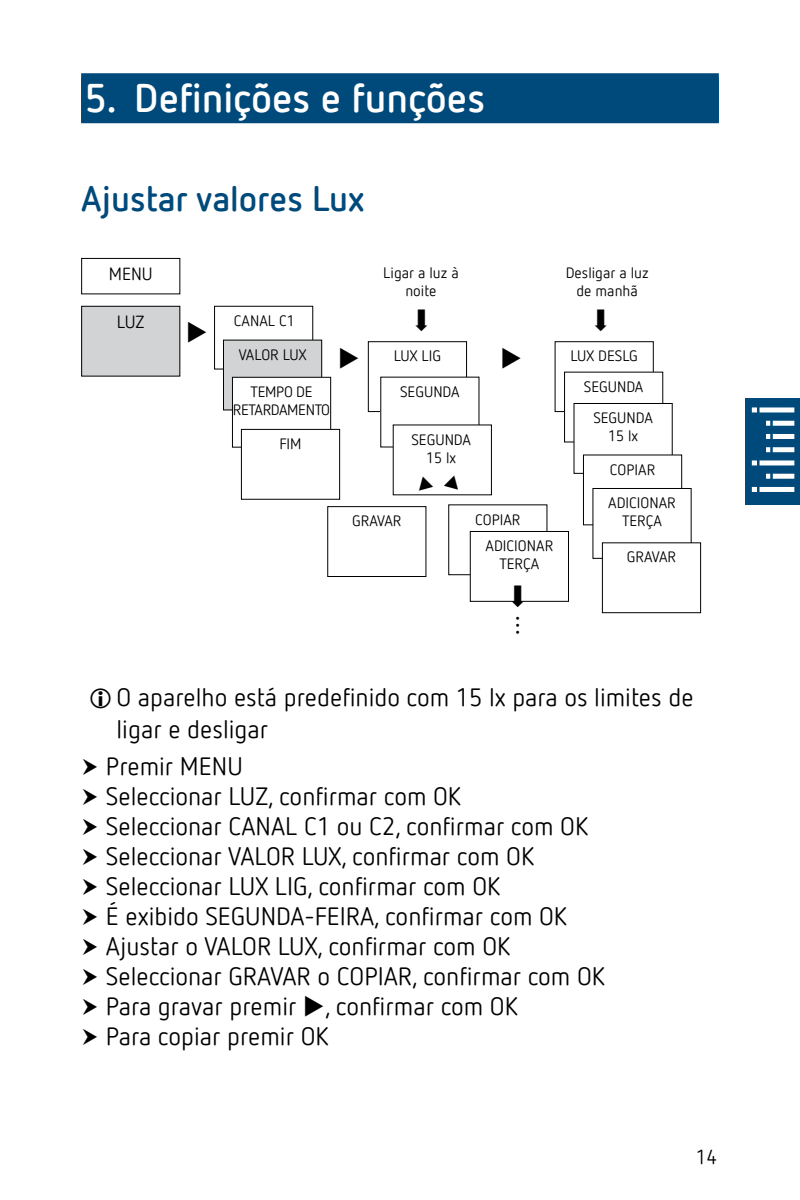
<style>
.page{position:relative;width:800px;height:1200px;background:#fff}
.page>*{position:absolute;margin:0;border:0;box-sizing:border-box;transform-origin:0 0}
.t1{font:700 40px "Netto Offc Pro";color:#fff}
.t2{font:700 35px "Netto Offc Pro";color:#004a7b}
.t3{font:30px "Theben Netto Offc Pro";color:#000}
.t4{font:25px/30px "Netto Offc Pro";color:#000}
.t5{font:20px "Netto Offc Pro";color:#000}
.t6{font:17.5px "Theben Netto Offc Pro";color:#000}
.t7{font:15px/18px "Theben Netto Offc Pro";color:#000;text-align:center}
.t8{font:15px/18px "Netto Offc Pro";letter-spacing:-.02em;color:#000;text-align:center}
</style>
<div class="page">
<div style="left:745px;top:398px;width:55px;height:106px;background:#004a7b"></div>
<div style="left:752px;top:407px;width:42px;height:5px;background:#fff"></div>
<div style="left:766px;top:421px;width:28px;height:5px;background:#fff"></div>
<div style="left:766px;top:434px;width:28px;height:5px;background:#fff"></div>
<div style="left:766px;top:447px;width:28px;height:5px;background:#fff"></div>
<div style="left:766px;top:474px;width:28px;height:5px;background:#fff"></div>
<div style="left:752px;top:460px;width:42px;height:5px;background:#fff"></div>
<div style="left:752px;top:487px;width:42px;height:5px;background:#fff"></div>
<hr style="left:757px;top:406px;width:3px;height:92px;background:#004a7b">
<hr style="left:770px;top:419px;width:3px;height:36px;background:#004a7b">
<hr style="left:770px;top:470px;width:3px;height:14px;background:#004a7b">
<div style="left:81px;top:73px;width:638px;height:50px;background:#004a7b"></div>
<div style="left:214px;top:306px;width:99px;height:64px;border:1px solid #000"></div>
<div style="left:224px;top:340px;width:98px;height:70px;background:#d1d3d4"></div>
<div style="left:223px;top:340px;width:99px;height:70px;border:1px solid #000"></div>
<div style="left:232px;top:377px;width:99px;height:70px;background:#fff"></div>
<div style="left:232px;top:377px;width:99px;height:71px;border:1px solid #000"></div>
<div style="left:241px;top:429px;width:99px;height:70px;background:#fff"></div>
<div style="left:241px;top:429px;width:99px;height:71px;border:1px solid #000"></div>
<div style="left:82px;top:306px;width:98px;height:70px;background:#d1d3d4"></div>
<div style="left:81px;top:306px;width:99px;height:71px;border:1px solid #000"></div>
<div style="left:368px;top:341px;width:99px;height:71px;border:1px solid #000"></div>
<div style="left:555px;top:341px;width:99px;height:71px;border:1px solid #000"></div>
<div style="left:381px;top:377px;width:98px;height:70px;background:#fff"></div>
<div style="left:565px;top:372px;width:98px;height:70px;background:#fff"></div>
<div style="left:564px;top:372px;width:99px;height:70px;border:1px solid #000"></div>
<div style="left:574px;top:403px;width:98px;height:70px;background:#fff"></div>
<div style="left:574px;top:403px;width:99px;height:71px;border:1px solid #000"></div>
<div style="left:583px;top:455px;width:99px;height:70px;background:#fff"></div>
<div style="left:583px;top:454px;width:99px;height:71px;border:1px solid #000"></div>
<div style="left:470px;top:531px;width:99px;height:71px;border:1px solid #000"></div>
<div style="left:593px;top:488px;width:98px;height:70px;background:#fff"></div>
<div style="left:592px;top:488px;width:100px;height:71px;border:1px solid #000"></div>
<div style="left:81px;top:258px;width:99px;height:36px;border:1px solid #000"></div>
<div style="left:602px;top:543px;width:99px;height:70px;background:#fff"></div>
<div style="left:602px;top:542px;width:99px;height:71px;border:1px solid #000"></div>
<div style="left:327px;top:506px;width:99px;height:71px;border:1px solid #000"></div>
<svg style="left:512px;top:600px;width:12px;height:2px"></svg>
<svg style="left:414px;top:494px;width:19px;height:1px"></svg>
<svg style="left:444px;top:494px;width:20px;height:1px"></svg>
<h1 class="t1" style="left:85px;top:71px;width:402px">5. Definições e funções</h1>
<h2 class="t2" style="left:81px;top:175px;width:285px">Ajustar valores Lux</h2>
<p class="t6" style="left:109px;top:263px;width:46px">MENU</p>
<p class="t6" style="left:117px;top:310px;width:29px">LUZ</p>
<p class="t8" style="left:234px;top:311px;width:63px">CANAL C1</p>
<p class="t8" style="left:239px;top:345px;width:69px">VALOR LUX</p>
<p class="t8" style="left:233px;top:382px;width:99px">TEMPO DE<br>RETARDAMENTO</p>
<p class="t8" style="left:279px;top:434px;width:24px">FIM</p>
<p class="t7" style="left:383px;top:263px;width:77px">Ligar a luz à noite</p>
<p class="t7" style="left:394px;top:347px;width:49px">LUX LIG</p>
<p class="t7" style="left:566px;top:263px;width:85px">Desligar a luz de manhã</p>
<p class="t7" style="left:570px;top:347px;width:69px">LUX DESLG</p>
<p class="t7" style="left:400px;top:382px;width:61px">SEGUNDA</p>
<p class="t7" style="left:584px;top:377px;width:61px">SEGUNDA</p>
<p class="t7" style="left:411px;top:430px;width:61px">SEGUNDA<br>15 lx</p>
<p class="t7" style="left:593px;top:408px;width:61px">SEGUNDA<br>15 lx</p>
<p class="t7" style="left:610px;top:460px;width:47px">COPIAR</p>
<p class="t7" style="left:352px;top:512px;width:51px">GRAVAR</p>
<p class="t7" style="left:475px;top:510px;width:47px">COPIAR</p>
<p class="t7" style="left:486px;top:536px;width:69px">ADICIONAR<br>TERÇA</p>
<p class="t3" style="left:547px;top:615px;width:22px;rotate:90deg">...</p>
<p class="t7" style="left:608px;top:493px;width:69px">ADICIONAR<br>TERÇA</p>
<p class="t7" style="left:627px;top:548px;width:51px">GRAVAR</p>
<p class="t4" style="left:117px;top:680px;width:579px;line-height:32.5px">O aparelho está predefinido com 15 lx para os limites de ligar e desligar</p>
<p class="t4" style="left:106px;top:751px;width:501px">Premir MENU<br>Seleccionar LUZ, confirmar com OK<br>Seleccionar CANAL C1 ou C2, confirmar com OK Seleccionar VALOR LUX, confirmar com OK Seleccionar LUX LIG, confirmar com OK<br>É exibido SEGUNDA-FEIRA, confirmar com OK Ajustar o VALOR LUX, confirmar com OK Seleccionar GRAVAR o COPIAR, confirmar com OK Para gravar premir ◆, confirmar com OK<br>Para copiar premir OK</p>
<p class="t5" style="left:696px;top:1144px;width:23px">14</p>
</div>
